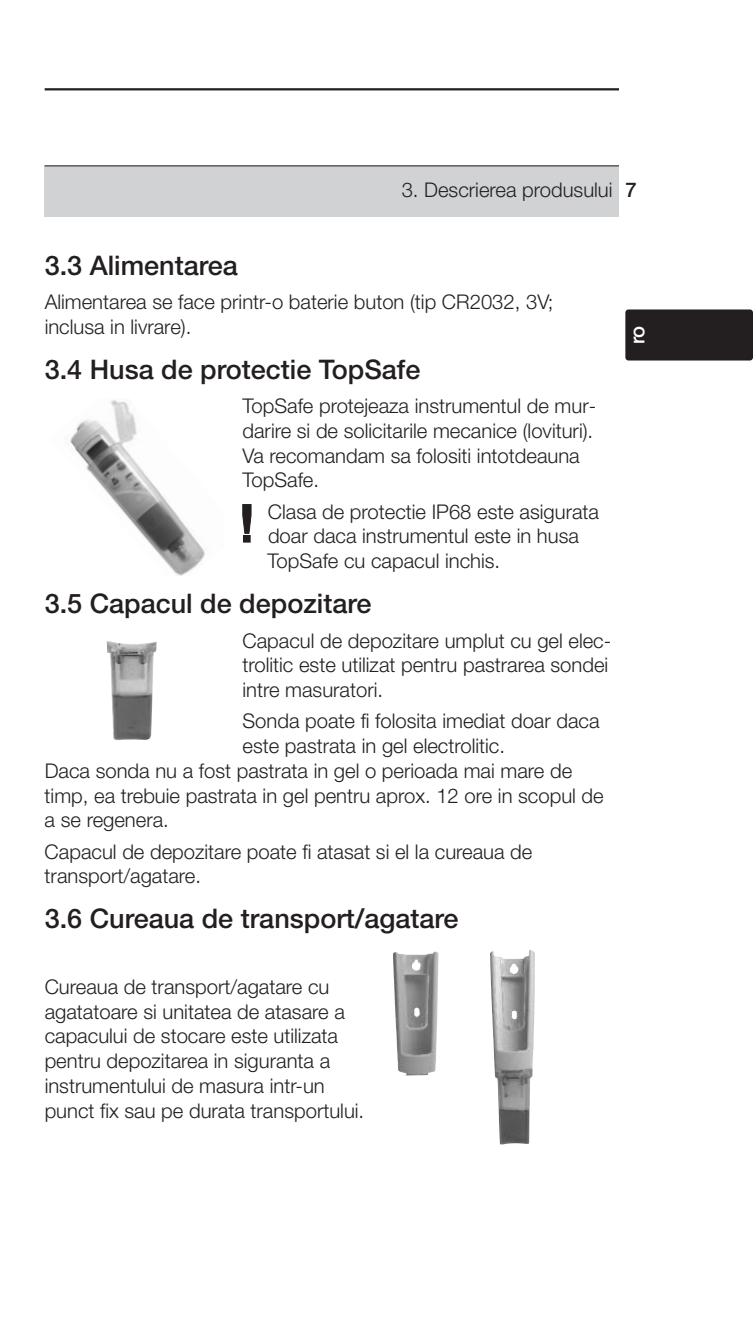
<style>
.page{position:relative;width:753px;height:1340px;background:#fff}
.page>*{position:absolute;margin:0;border:0;box-sizing:border-box;transform-origin:0 0}
.t1{font:500 27px "Helvetica Neue";color:#231f20}
.t2{font:300 20.25px/24.8px "Helvetica Neue";color:#231f20}
.t3{font:500 20.25px "Helvetica Neue";color:#fff}
.t4{font:500 20.25px "Helvetica Neue";color:#231f20}
</style>
<div class="page">
<hr style="left:45px;top:88px;width:574px;height:2px;background:#231f20">
<div style="left:45px;top:166px;width:574px;height:51px;background:#d1d2d4"></div>
<hr style="left:45px;top:165px;width:574px;height:1px;background:#231f20">
<img style="left:393px;top:951px;width:45px;height:124px">
<img style="left:490px;top:950px;width:45px;height:194px">
<img style="left:106px;top:641px;width:51px;height:99px">
<svg style="left:242px;top:504px;width:9px;height:29px"></svg>
<div style="left:243px;top:535px;width:7px;height:7px;background:#231f20"></div>
<img style="left:64px;top:400px;width:141px;height:176px">
<div style="left:625px;top:309px;width:128px;height:51px;background:#231f20;border-radius:3px"></div>
<p class="t2" style="left:402px;top:177px;width:212px">3. Descrierea produsului</p>
<p class="t4" style="left:625px;top:177px;width:13px">7</p>
<h1 class="t1" style="left:45px;top:249px;width:195px">3.3 Alimentarea</h1>
<p class="t2" style="left:45px;top:289px;width:510px">Alimentarea se face printr-o baterie buton (tip CR2032, 3V; inclusa in livrare).</p>
<h1 class="t1" style="left:45px;top:353px;width:377px">3.4 Husa de protectie TopSafe</h1>
<p class="t2" style="left:242px;top:393px;width:355px">TopSafe protejeaza instrumentul de mur&shy;darire si de solicitarile mecanice (lovituri).<br>Va recomandam sa folositi intotdeauna TopSafe.</p>
<p class="t2" style="left:267px;top:498px;width:333px">Clasa de protectie IP68 este asigurata doar daca instrumentul este in husa<br>TopSafe cu capacul inchis.</p>
<h1 class="t1" style="left:45px;top:587px;width:328px">3.5 Capacul de depozitare</h1>
<p class="t2" style="left:242px;top:627px;width:370px">Capacul de depozitare umplut cu gel elec&shy;trolitic este utilizat pentru pastrarea sondei intre masuratori.</p>
<p class="t2" style="left:242px;top:708px;width:358px">Sonda poate fi folosita imediat doar daca</p>
<p class="t2" style="left:242px;top:733px;width:264px">este pastrata in gel electrolitic.</p>
<p class="t2" style="left:45px;top:757px;width:529px">Daca sonda nu a fost pastrata in gel o perioada mai mare de</p>
<p class="t2" style="left:45px;top:782px;width:560px">timp, ea trebuie pastrata in gel pentru aprox. 12 ore in scopul de</p>
<p class="t2" style="left:45px;top:807px;width:126px">a se regenera.</p>
<p class="t2" style="left:45px;top:838px;width:489px">Capacul de depozitare poate fi atasat si el la cureaua de transport/agatare.</p>
<h1 class="t1" style="left:45px;top:902px;width:415px">3.6 Cureaua de transport/agatare</h1>
<p class="t2" style="left:45px;top:974px;width:321px">Cureaua de transport/agatare cu agatatoare si unitatea de atasare a capacului de stocare este utilizata pentru depozitarea in siguranta a instrumentului de masura intr-un punct fix sau pe durata transportului.</p>
<p class="t3" style="left:625px;top:344px;width:20px;rotate:-90deg">ro</p>
</div>
